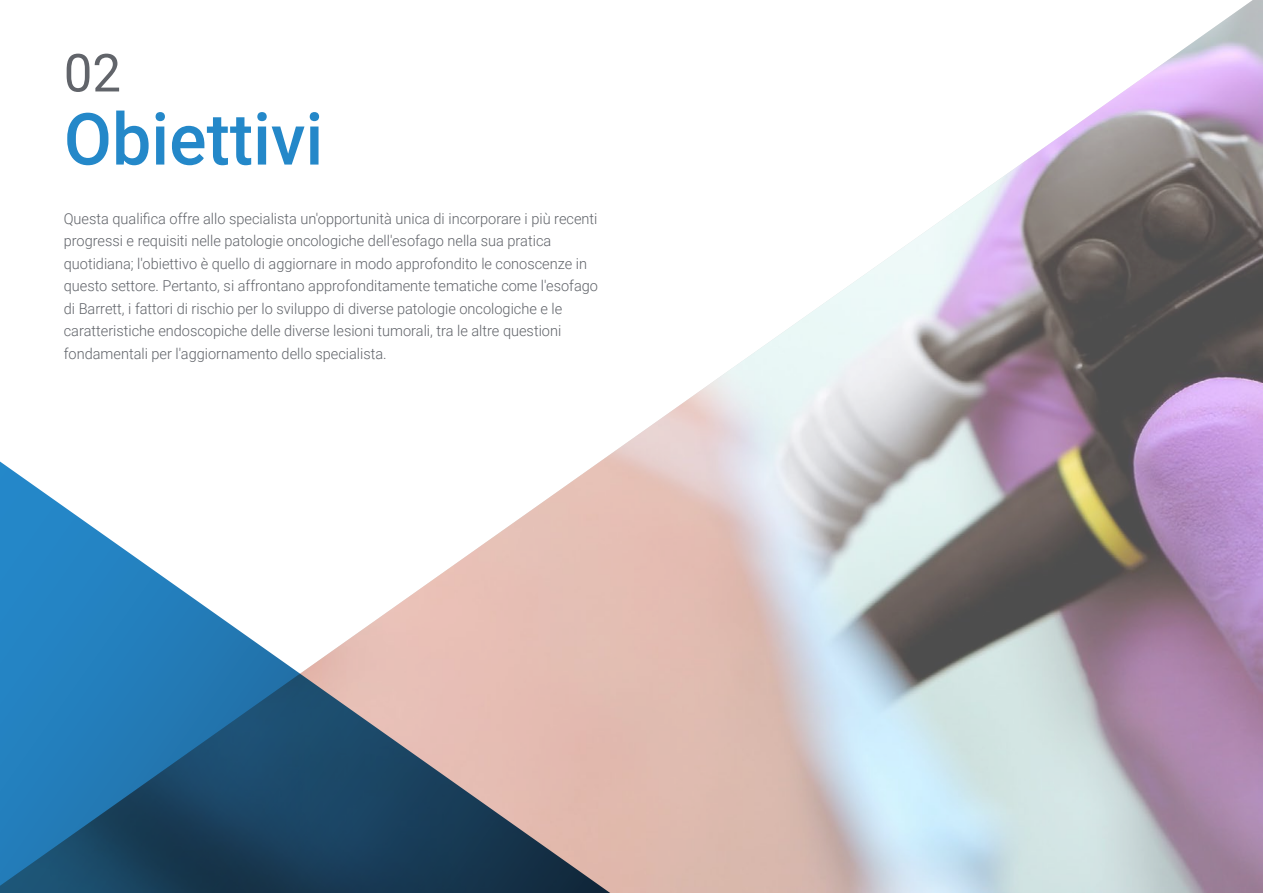
<style>
.page{position:relative;width:1263px;height:893px;background:#fff}
.page>*{position:absolute;margin:0;border:0;box-sizing:border-box;transform-origin:0 0}
.t1{font:500 72px "Roboto";color:#2488c9}
.t2{font:52.5px "Roboto";color:#61646a}
.t3{font:300 15px/22.5px "Roboto";color:#61646a}
</style>
<div class="page">
<img style="left:622px;top:0;width:641px;height:893px">
<svg style="left:0;top:446px;width:640px;height:447px"></svg>
<h2 class="t2" style="left:64px;top:36px;width:59px">02</h2>
<h1 class="t1" style="left:64px;top:89px;width:261px">Obiettivi</h1>
<p class="t3" style="left:64px;top:207px;width:536px">Questa qualifica offre allo specialista un'opportunità unica di incorporare i più recenti progressi e requisiti nelle patologie oncologiche dell'esofago nella sua pratica quotidiana; l'obiettivo è quello di aggiornare in modo approfondito le conoscenze in questo settore. Pertanto, si affrontano approfonditamente tematiche come l'esofago di Barrett, i fattori di rischio per lo sviluppo di diverse patologie oncologiche e le caratteristiche endoscopiche delle diverse lesioni tumorali, tra le altre questioni fondamentali per l'aggiornamento dello specialista.</p>
</div>
